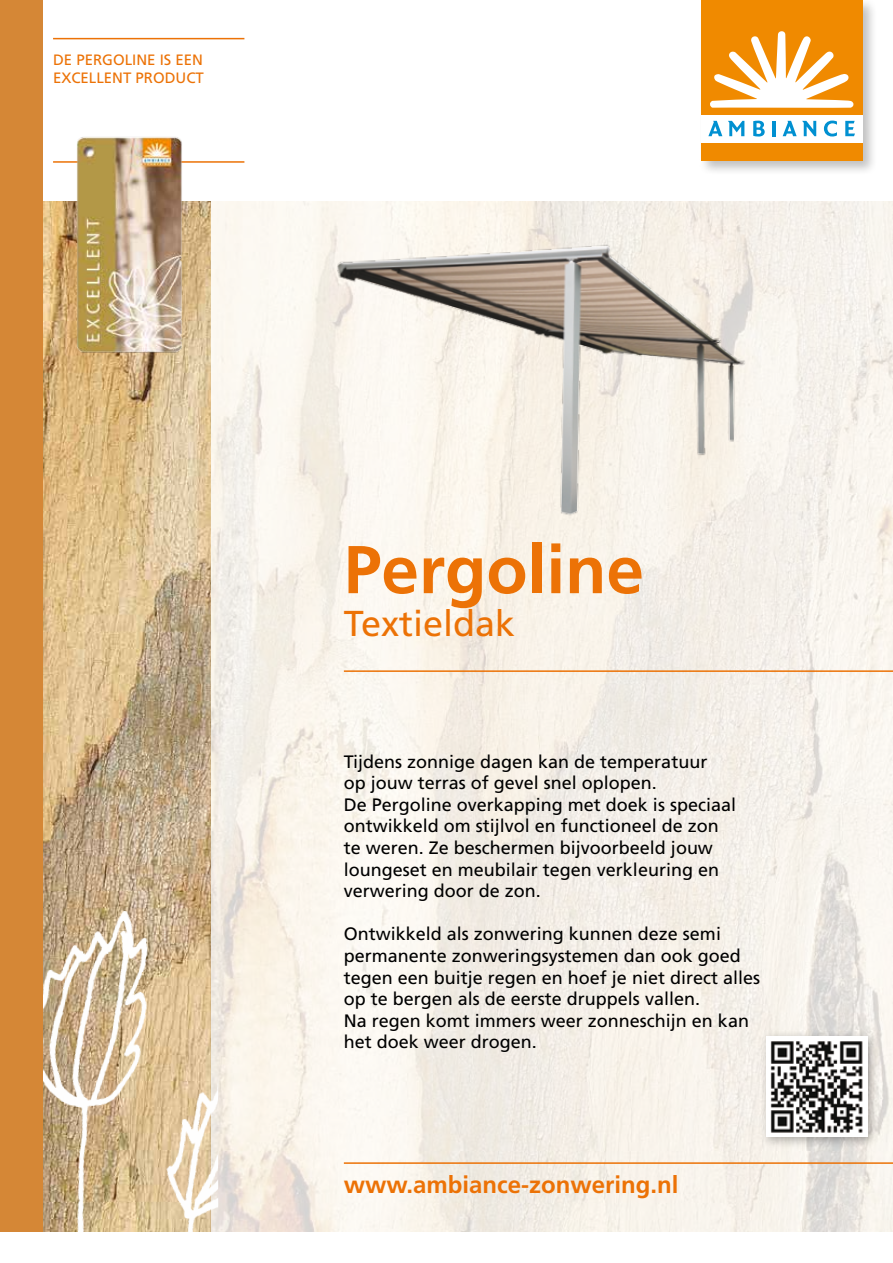
<style>
.page{position:relative;width:893px;height:1263px;background:#fff}
.page>*{position:absolute;margin:0;border:0;box-sizing:border-box;transform-origin:0 0}
.t1{font:700 67.5px "Frutiger LT Std";color:#ec7206}
.t2{font:36px "Frutiger LT Std";color:#ec7206}
.t3{font:700 24px "Frutiger LT Std";color:#ec7206}
.t4{font:18px/21.6px "Frutiger LT Std";color:#000}
.t5{font:15px/18px "Frutiger LT Std";color:#ec7206}
</style>
<div class="page">
<img style="left:42px;top:202px;width:851px;height:1030px">
<hr style="left:53px;top:161px;width:191px;height:2px;background:#ec7206">
<hr style="left:344px;top:670px;width:549px;height:2px;background:#ec7206">
<hr style="left:344px;top:1162px;width:549px;height:2px;background:#ec7206">
<hr style="left:53px;top:38px;width:191px;height:1px;background:#ec7206">
<img style="left:42px;top:888px;width:176px;height:344px">
<div style="left:0;top:0;width:42px;height:1233px;background:#d58736"></div>
<div style="left:699px;top:0;width:179px;height:176px;background:#000;opacity:.25"></div>
<div style="left:701px;top:142px;width:161px;height:19px;background:#f08a00"></div>
<div style="left:701px;top:115px;width:161px;height:27px;background:#fff"></div>
<div style="left:701px;top:0;width:161px;height:115px;background:#f08a00"></div>
<svg style="left:710px;top:31px;width:144px;height:77px"></svg>
<svg style="left:708px;top:121px;width:14px;height:15px"></svg>
<svg style="left:728px;top:121px;width:16px;height:15px"></svg>
<svg style="left:753px;top:121px;width:12px;height:16px"></svg>
<hr style="left:773px;top:121px;width:3px;height:15px;background:#0090d1">
<svg style="left:783px;top:121px;width:33px;height:15px"></svg>
<svg style="left:824px;top:121px;width:13px;height:15px"></svg>
<svg style="left:845px;top:121px;width:10px;height:15px"></svg>
<img style="left:62px;top:137px;width:122px;height:220px">
<div style="left:760px;top:1030px;width:119px;height:119px;background:#000;opacity:.3"></div>
<div style="left:766px;top:1036px;width:101px;height:101px;background:#fff"></div>
<img style="left:770px;top:1041px;width:93px;height:92px">
<img style="left:293px;top:206px;width:510px;height:336px">
<p class="t5" style="left:53px;top:51px;width:152px">DE PERGOLINE IS EEN<br>EXCELLENT PRODUCT</p>
<h1 class="t1" style="left:344px;top:530px;width:302px">Pergoline</h1>
<h2 class="t2" style="left:344px;top:603px;width:173px">Textieldak</h2>
<p class="t4" style="left:344px;top:751px;width:394px">Tijdens zonnige dagen kan de temperatuur<br>op jouw terras of gevel snel oplopen.<br>De Pergoline overkapping met doek is speciaal ontwikkeld om stijlvol en functioneel de zon te weren. Ze beschermen bijvoorbeeld jouw loungeset en meubilair tegen verkleuring en verwering door de zon.</p>
<p class="t4" style="left:344px;top:923px;width:418px">Ontwikkeld als zonwering kunnen deze semi permanente zonweringsystemen dan ook goed tegen een buitje regen en hoef je niet direct alles op te bergen als de eerste druppels vallen.<br>Na regen komt immers weer zonneschijn en kan het doek weer drogen.</p>
<h3 class="t3" style="left:344px;top:1171px;width:336px">www.ambiance-zonwering.nl</h3>
</div>
